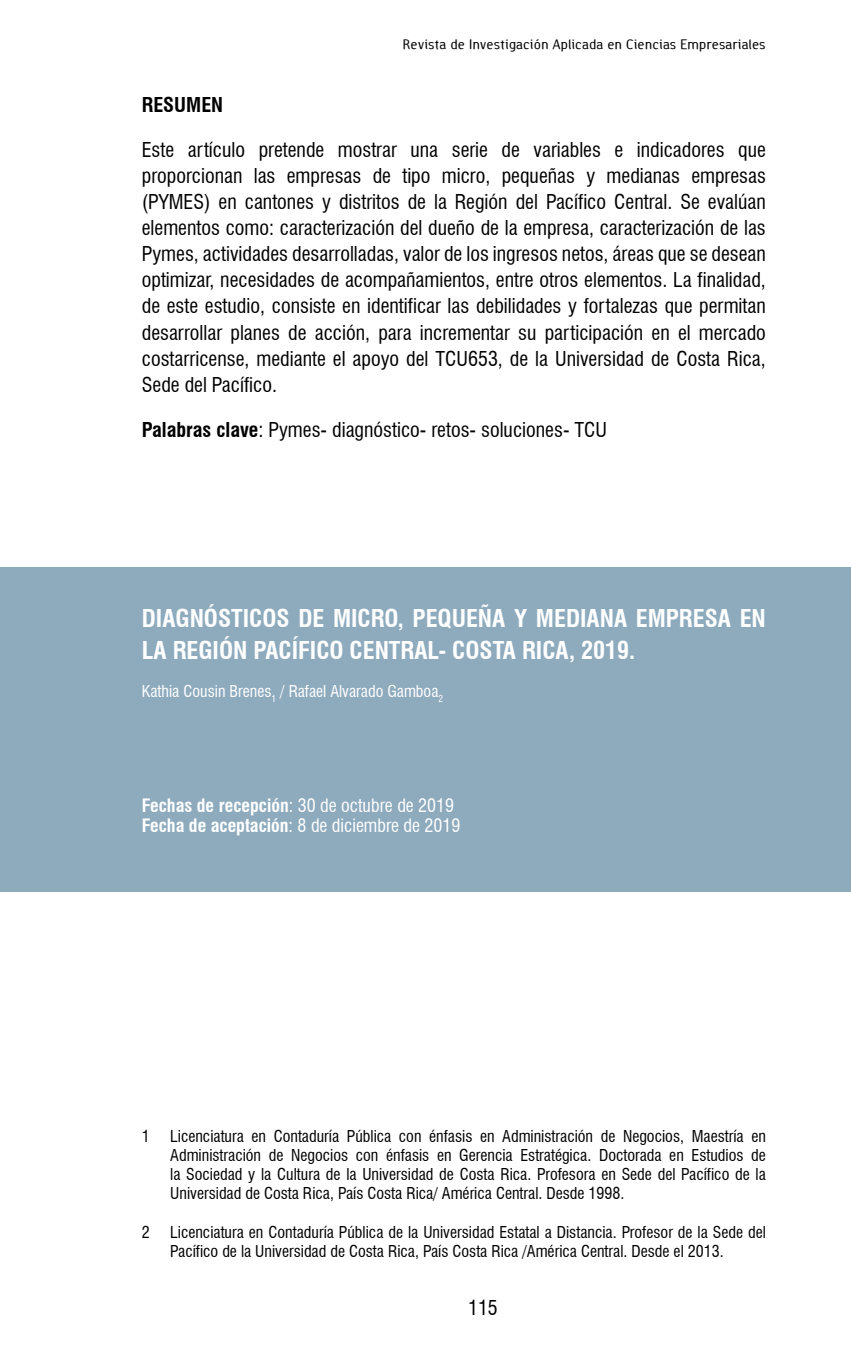
<style>
.page{position:relative;width:851px;height:1361px;background:#fff}
.page>*{position:absolute;margin:0;border:0;box-sizing:border-box;transform-origin:0 0}
.t1{font:700 condensed 24px/32px "Swiss 721 BT";color:#fff}
.t2{font:condensed 20px/26px "Swiss 721 BT";color:#000;text-align:justify}
.t3{font:700 condensed 20px "Swiss 721 BT";color:#000}
.t4{font:condensed 18px/20px "Swiss 721 BT";color:#fff}
.t5{font:condensed 16px/19.2px "Swiss 721 BT";color:#000;text-align:justify}
.t6{font:condensed 16px "Swiss 721 BT";color:#fff}
.t7{font:14px "Indo Sans";color:#000}
.s1{font-weight:700}
</style>
<div class="page">
<div style="left:0;top:567px;width:850px;height:324px;background:#8eabbe"></div>
<p class="t7" style="left:403px;top:38px;width:364px">Revista de Investigación Aplicada en Ciencias Empresariales</p>
<p class="t3" style="left:142px;top:92px;width:83px">RESUMEN</p>
<p class="t2" style="left:142px;top:137px;width:625px">Este artículo pretende mostrar una serie de variables e indicadores que proporcionan las empresas de tipo micro, pequeñas y medianas empresas (PYMES) en cantones y distritos de la Región del Pacífico Central. Se evalúan elementos como: caracterización del dueño de la empresa, caracterización de las Pymes, actividades desarrolladas, valor de los ingresos netos, áreas que se desean optimizar, necesidades de acompañamientos, entre otros elementos. La finalidad, de este estudio, consiste en identificar las debilidades y fortalezas que permitan desarrollar planes de acción, para incrementar su participación en el mercado costarricense, mediante el apoyo del TCU653, de la Universidad de Costa Rica, Sede del Pacífico.</p>
<p class="t2" style="left:142px;top:417px;width:466px"><span class="s1">Palabras clave</span>: Pymes- diagnóstico- retos- soluciones- TCU</p>
<p class="t1" style="left:142px;top:602px;width:625px">DIAGNÓSTICOS DE MICRO, PEQUEÑA Y MEDIANA EMPRESA EN<br>LA REGIÓN PACÍFICO CENTRAL- COSTA RICA, 2019.</p>
<p class="t6" style="left:142px;top:681px;width:303px">Kathia Cousin Brenes<sub>1</sub> / Rafael Alvarado Gamboa<sub>2</sub></p>
<p class="t4" style="left:142px;top:795px;width:320px"><span class="s1">Fechas de recepción</span>: 30 de octubre de 2019<br><span class="s1">Fecha de aceptación</span>: 8 de diciembre de 2019</p>
<p class="t5" style="left:142px;top:1126px;width:9px">1</p>
<p class="t5" style="left:170px;top:1126px;width:597px">Licenciatura en Contaduría Pública con énfasis en Administración de Negocios, Maestría en Administración de Negocios con énfasis en Gerencia Estratégica. Doctorada en Estudios de la Sociedad y la Cultura de la Universidad de Costa Rica. Profesora en Sede del Pacífico de la Universidad de Costa Rica, País Costa Rica/ América Central. Desde 1998.</p>
<p class="t5" style="left:142px;top:1222px;width:9px">2</p>
<p class="t5" style="left:170px;top:1222px;width:597px">Licenciatura en Contaduría Pública de la Universidad Estatal a Distancia. Profesor de la Sede del<br>Pacífico de la Universidad de Costa Rica, País Costa Rica /América Central. Desde el 2013.</p>
<p class="t2" style="left:468px;top:1295px;width:31px">115</p>
</div>
